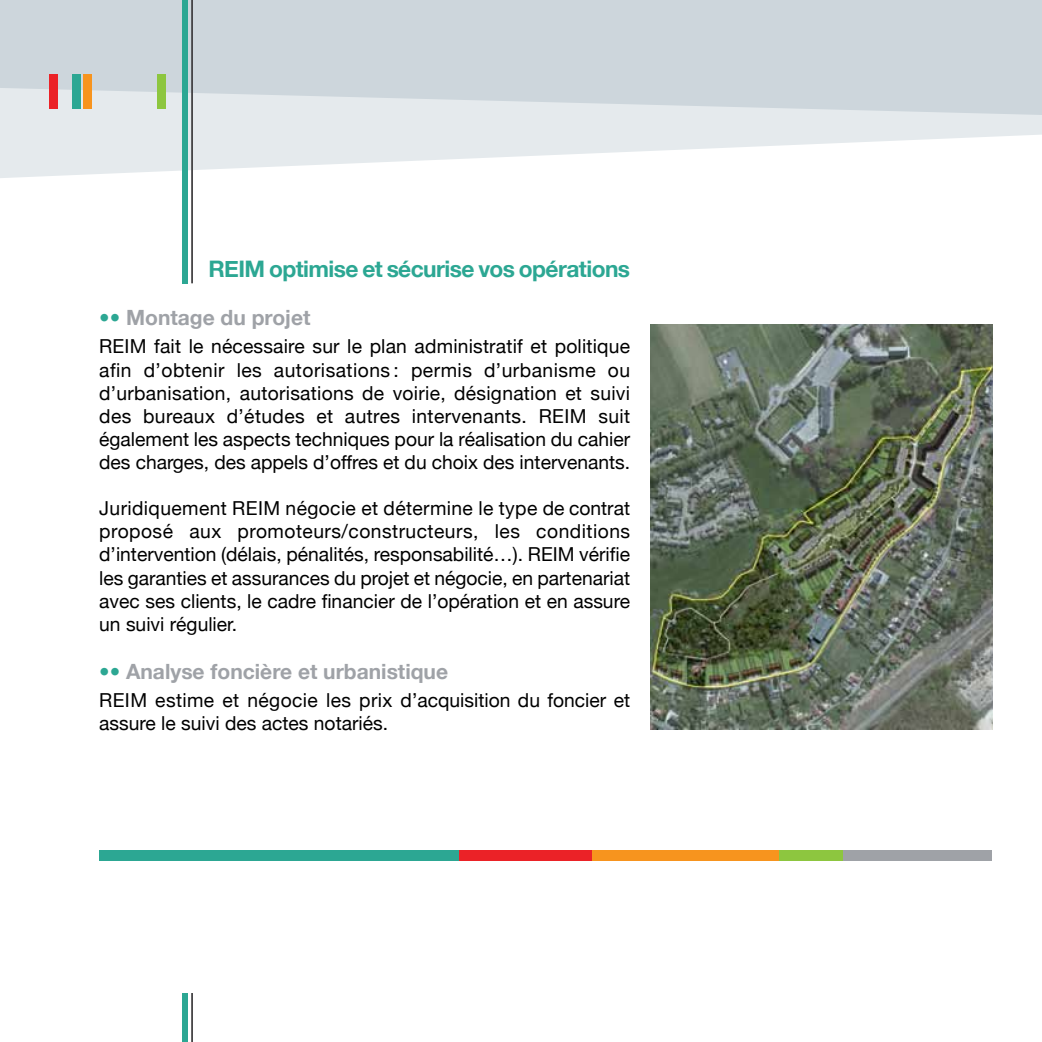
<style>
.page{position:relative;width:1042px;height:1042px;background:#fff}
.page>*{position:absolute;margin:0;border:0;box-sizing:border-box;transform-origin:0 0}
.t1{font:700 22.75px "Helvetica Neue";letter-spacing:-.025em;color:#2ca793}
.t2{font:700 21px "Helvetica Neue";color:#9fa2a7}
.t3{font:19.25px/23.1px "Helvetica Neue";color:#000;text-align:justify}
.s1{color:#2ca793}
</style>
<div class="page">
<svg style="left:0;top:143px;width:832px;height:35px;fill:#ecf0f2"></svg>
<svg style="left:0;top:0;width:1042px;height:143px;background:#d4dbe0"></svg>
<div style="left:50px;top:74px;width:8px;height:34px;background:#eb2227"></div>
<div style="left:72px;top:74px;width:9px;height:34px;background:#2ca793"></div>
<div style="left:83px;top:74px;width:9px;height:34px;background:#f7941e"></div>
<div style="left:157px;top:74px;width:8px;height:34px;background:#8dc63f"></div>
<img style="left:650px;top:325px;width:342px;height:404px">
<div style="left:183px;top:993px;width:5px;height:49px;background:#2ca793"></div>
<hr style="left:191px;top:993px;width:2px;height:49px;background:#414042">
<div style="left:99px;top:850px;width:387px;height:10px;background:#2ca793"></div>
<div style="left:459px;top:850px;width:133px;height:10px;background:#eb2227"></div>
<div style="left:592px;top:850px;width:187px;height:10px;background:#f7941e"></div>
<div style="left:779px;top:850px;width:64px;height:10px;background:#8dc63f"></div>
<div style="left:843px;top:850px;width:149px;height:10px;background:#9fa2a7"></div>
<div style="left:183px;top:0;width:5px;height:283px;background:#2ca793"></div>
<hr style="left:191px;top:0;width:2px;height:283px;background:#414042">
<p class="t1" style="left:208px;top:255px;width:423px">REIM optimise et sécurise vos opérations</p>
<p class="t2" style="left:99px;top:305px;width:213px"><span class="s1">••</span> Montage du projet</p>
<p class="t3" style="left:99px;top:335px;width:532px">REIM fait le nécessaire sur le plan administratif et politique afin d’obtenir les autorisations : permis d’urbanisme ou d’urbanisation, autorisations de voirie, désignation et suivi des bureaux d’études et autres intervenants. REIM suit également les aspects techniques pour la réalisation du cahier des charges, des appels d’offres et du choix des intervenants.</p>
<p class="t3" style="left:99px;top:496px;width:532px">Juridiquement REIM négocie et détermine le type de contrat proposé aux promoteurs/constructeurs, les conditions d’intervention (délais, pénalités, responsabilité…). REIM vérifie les garanties et assurances du projet et négocie, en partenariat avec ses clients, le cadre financier de l’opération et en assure un suivi régulier.</p>
<p class="t2" style="left:99px;top:658px;width:350px"><span class="s1">••</span> Analyse foncière et urbanistique</p>
<p class="t3" style="left:99px;top:688px;width:532px">REIM estime et négocie les prix d’acquisition du foncier et assure le suivi des actes notariés.</p>
</div>
